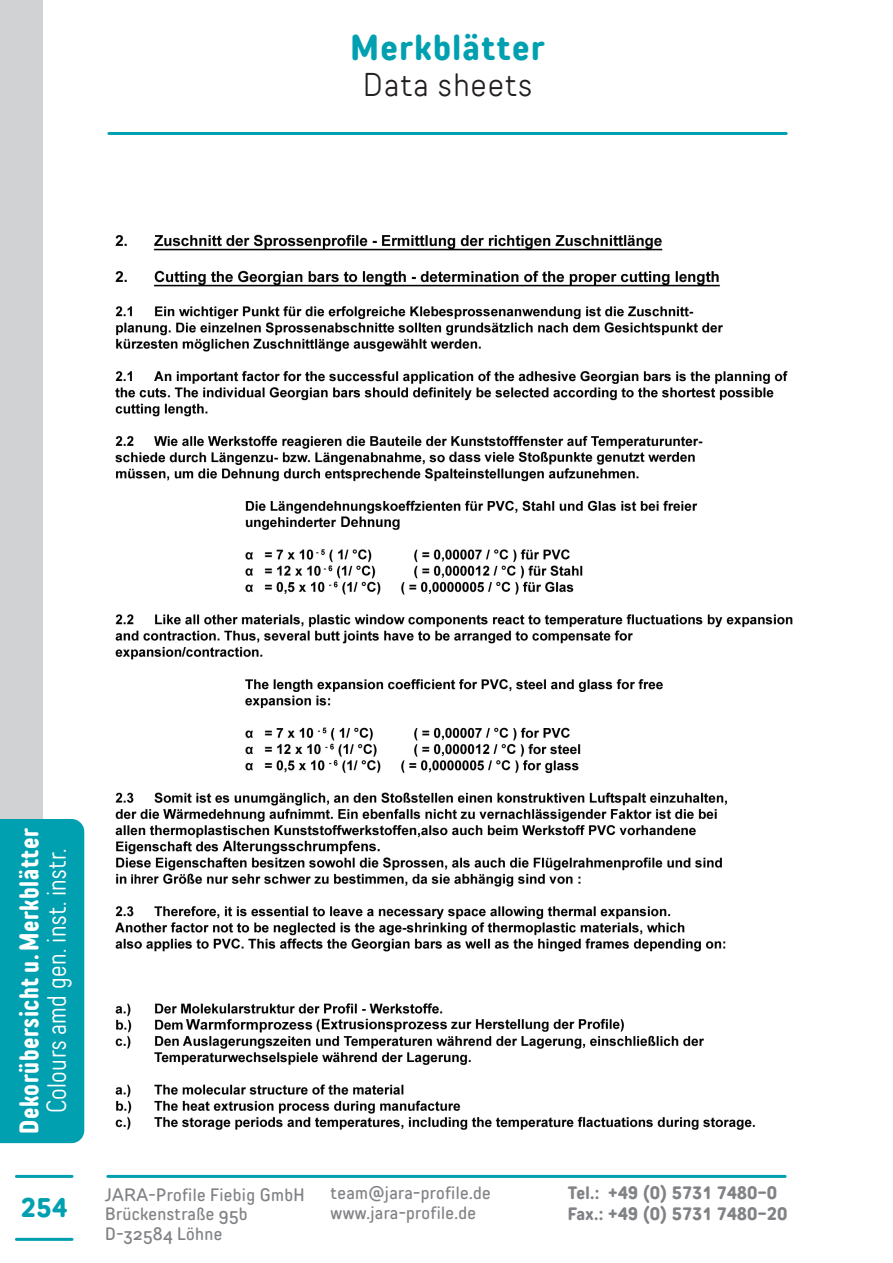
<style>
.page{position:relative;width:893px;height:1263px;background:#fff}
.page>*{position:absolute;margin:0;border:0;box-sizing:border-box;transform-origin:0 0}
.Headline_D{font:700 condensed 36px "TT Rounds Neue";letter-spacing:.04em;color:#00a0b0}
.Headline_GB{font:300 condensed 33px "TT Rounds Neue";letter-spacing:.04em;color:#231f20}
.t1{font:700 27px "TT Rounds Neue Comp";letter-spacing:.02em;color:#fff}
.t2{font:300 27px "TT Rounds Neue Comp";letter-spacing:.02em;color:#fff}
.t3{font:700 condensed 27px "TT Rounds Neue";color:#00a0b0}
.t4{font:500 condensed 18px/19.5px "TT Rounds Neue";letter-spacing:.02em;color:#808285}
.t5{font:700 condensed 18px/21px "TT Rounds Neue";letter-spacing:.02em;color:#808285}
.s1{font-stretch:normal}
</style>
<div class="page">
<hr style="left:108px;top:1175px;width:677px;height:3px;background:#00a0b0">
<hr style="left:16px;top:1175px;width:56px;height:3px;background:#00a0b0">
<hr style="left:16px;top:1238px;width:56px;height:3px;background:#00a0b0">
<div style="left:0;top:0;width:43px;height:1124px;background:#d1d2d4"></div>
<div style="left:0;top:819px;width:84px;height:324px;background:#00a0b0"></div>
<hr style="left:109px;top:132px;width:677px;height:3px;background:#00a0b0">
<img style="left:115px;top:234px;width:678px;height:896px">
<p class="Headline_D" style="left:351px;top:23px;width:195px">Merkblätter</p>
<p class="Headline_GB" style="left:363px;top:63px;width:170px">Data sheets</p>
<h3 class="t1" style="left:12px;top:1134px;width:307px;rotate:-90deg">Dekorübersicht u. Merkblätter</h3>
<h3 class="t2" style="left:40px;top:1113px;width:266px;rotate:-90deg">Colours amd gen. inst. instr.</h3>
<p class="t4" style="left:105px;top:1185px;width:201px"><span class="s1">JARA</span>-Profile Fiebig GmbH<br>Brückenstraße 95b<br>D-32584 Löhne</p>
<p class="t5" style="left:568px;top:1182px;width:221px">Tel.: +49 (0) 5731 7480-0<br>Fax.: +49 (0) 5731 7480-20</p>
<p class="t4" style="left:331px;top:1183px;width:162px">team@jara-profile.de</p>
<h3 class="t3" style="left:21px;top:1189px;width:47px">254</h3>
<p class="t4" style="left:331px;top:1202px;width:147px">www.jara-profile.de</p>
</div>
